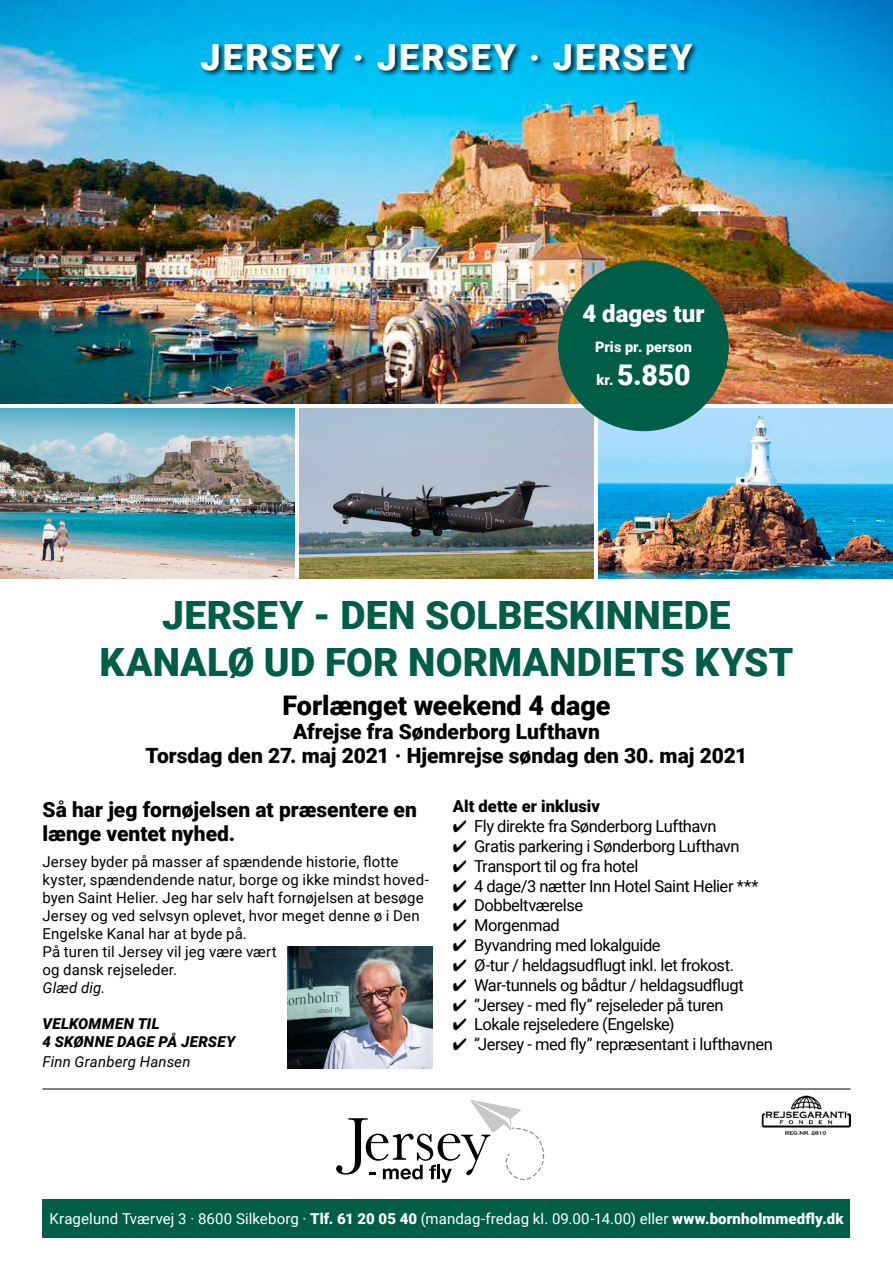
<style>
.page{position:relative;width:893px;height:1263px;background:#fff}
.page>*{position:absolute;margin:0;border:0;box-sizing:border-box;transform-origin:0 0}
.t1{font:900 39px/46.8px "Roboto";letter-spacing:.005em;color:#005e48;text-align:center}
.t2{font:900 36px "Roboto";letter-spacing:.055em;color:#fff}
.t3{font:900 28.5px "Roboto";color:#fff}
.t4{font:900 27px "Roboto";color:#000}
.t5{font:900 24px "Roboto";color:#fff}
.t6{font:900 21px/24px "Roboto";color:#000;text-align:center}
.t7{font:16.5px "Roboto";letter-spacing:-.025em;color:#000}
.t8{font:900 16.5px "Roboto";letter-spacing:.005em;color:#000}
.t9{font:15px/18px "Roboto";letter-spacing:.005em;color:#000}
.t10{font:15px "Roboto";letter-spacing:.005em;color:#fff}
.t11{font:italic 900 15px/18px "Roboto";letter-spacing:.02em;color:#000}
.t12{font:italic 15px "Roboto";letter-spacing:.01em;color:#000}
.t13{font:900 14.4px "Roboto";letter-spacing:.01em;color:#fff}
.s1{font-size:14.4px}
.s2{font-weight:900}
</style>
<div class="page">
<img style="left:0;top:0;width:893px;height:404px">
<img style="left:0;top:408px;width:295px;height:170px">
<img style="left:299px;top:408px;width:295px;height:170px">
<img style="left:598px;top:408px;width:295px;height:170px">
<svg style="left:336px;top:1100px;width:208px;height:83px"></svg>
<div style="left:200px;top:42px;width:500px;height:35px;background:#000;opacity:.75"></div>
<hr style="left:43px;top:1089px;width:807px;height:1px;background:#000">
<img style="left:761px;top:1095px;width:89px;height:39px">
<div style="left:559px;top:261px;width:169px;height:170px;background:#005e48;border-radius:50%"></div>
<img style="left:288px;top:946px;width:144px;height:123px">
<div style="left:43px;top:1199px;width:807px;height:38px;background:#005e48"></div>
<h2 class="t2" style="left:201px;top:32px;width:493px">JERSEY · JERSEY · JERSEY</h2>
<h3 class="t5" style="left:582px;top:297px;width:124px">4 dages tur</h3>
<p class="t13" style="left:595px;top:337px;width:98px">Pris pr. person</p>
<h3 class="t3" style="left:596px;top:355px;width:96px"><span class="s1">kr.</span> 5.850</h3>
<h1 class="t1" style="left:100px;top:590px;width:695px">JERSEY - DEN SOLBESKINNEDE<br>KANALØ UD FOR NORMANDIETS KYST</h1>
<h3 class="t4" style="left:282px;top:686px;width:330px">Forlænget weekend 4 dage</h3>
<p class="t6" style="left:146px;top:718px;width:603px">Afrejse fra Sønderborg Lufthavn<br>Torsdag den 27. maj 2021 · Hjemrejse søndag den 30. maj 2021</p>
<p class="t6" style="left:43px;top:796px;width:376px;text-align:left">Så har jeg fornøjelsen at præsentere en længe ventet nyhed.</p>
<p class="t9" style="left:43px;top:852px;width:388px">Jersey byder på masser af spændende historie, flotte kyster, spændendende natur, borge og ikke mindst hoved&shy;byen Saint Helier. Jeg har selv haft fornøjelsen at besøge Jersey og ved selvsyn oplevet, hvor meget denne ø i Den Engelske Kanal har at byde på.<br>På turen til Jersey vil jeg være vært<br>og dansk rejseleder.</p>
<p class="t12" style="left:43px;top:977px;width:65px">Glæd dig.</p>
<p class="t11" style="left:43px;top:1014px;width:194px">VELKOMMEN TIL<br>4 SKØNNE DAGE PÅ JERSEY</p>
<p class="t12" style="left:43px;top:1051px;width:149px">Finn Granberg Hansen</p>
<p class="t8" style="left:453px;top:795px;width:149px">Alt dette er inklusiv</p>
<p class="t7" style="left:453px;top:815px;width:265px">✔ Fly direkte fra Sønderborg Lufthavn</p>
<p class="t7" style="left:453px;top:835px;width:288px">✔ Gratis parkering i Sønderborg Lufthavn</p>
<p class="t7" style="left:453px;top:854px;width:187px">✔ Transport til og fra hotel</p>
<p class="t7" style="left:453px;top:874px;width:307px">✔ 4 dage/3 nætter Inn Hotel Saint Helier ***</p>
<p class="t7" style="left:453px;top:894px;width:132px">✔ Dobbeltværelse</p>
<p class="t7" style="left:453px;top:914px;width:108px">✔ Morgenmad</p>
<p class="t7" style="left:453px;top:934px;width:209px">✔ Byvandring med lokalguide</p>
<p class="t7" style="left:453px;top:953px;width:283px">✔ Ø-tur / heldagsudflugt inkl. let frokost.</p>
<p class="t7" style="left:453px;top:973px;width:293px">✔ War-tunnels og bådtur / heldagsudflugt</p>
<p class="t7" style="left:453px;top:993px;width:272px">✔ ”Jersey - med fly” rejseleder på turen</p>
<p class="t7" style="left:453px;top:1013px;width:223px">✔ Lokale rejseledere (Engelske)</p>
<p class="t7" style="left:453px;top:1033px;width:321px">✔ ”Jersey - med fly” repræsentant i lufthavnen</p>
<p class="t10" style="left:49px;top:1208px;width:796px">Kragelund Tværvej 3 · 8600 Silkeborg · <span class="s2">Tlf. 61 20 05 40</span> (mandag-fredag kl. 09.00-14.00) eller <span class="s2">www.bornholmmedfly.dk</span></p>
</div>
